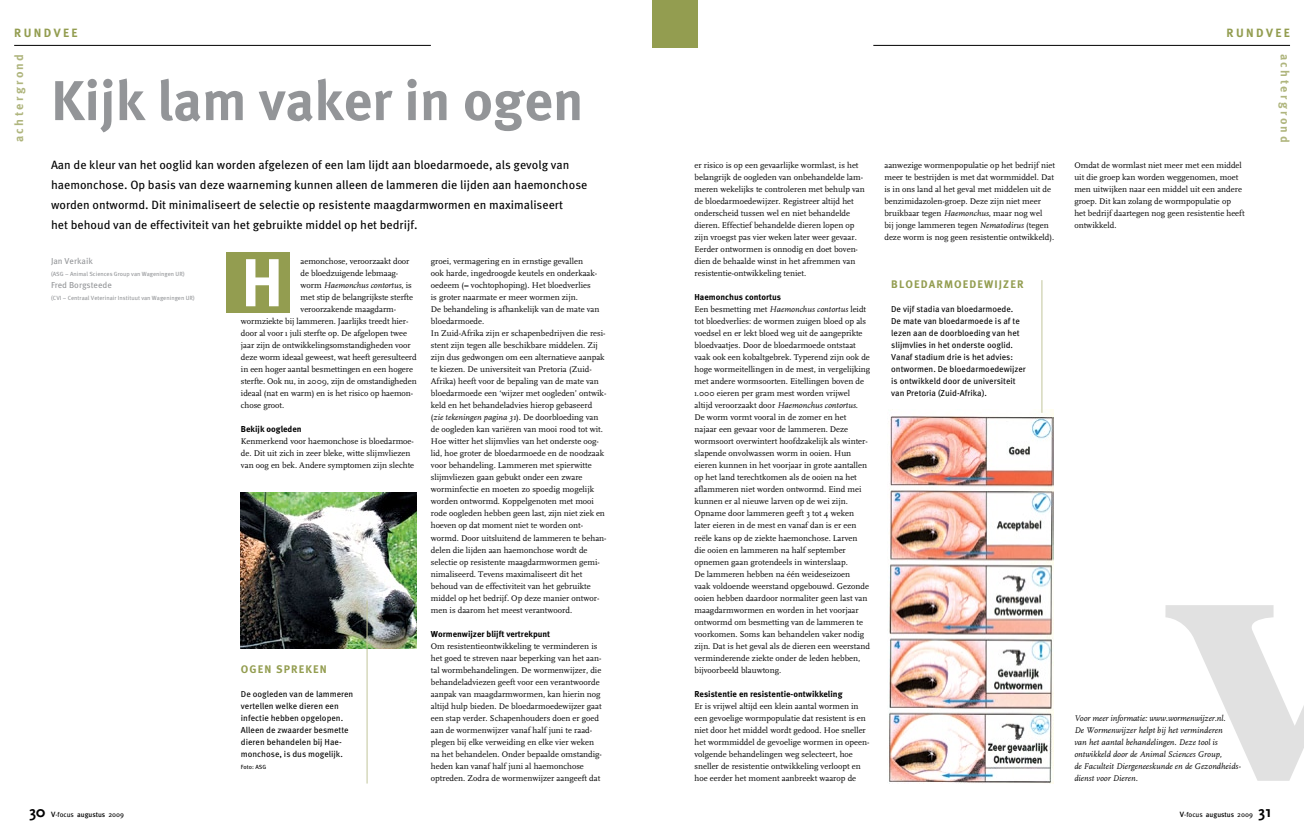
<style>
.page{position:relative;width:1304px;height:837px;background:#fff}
.page>*{position:absolute;margin:0;border:0;box-sizing:border-box;transform-origin:0 0}
.t1{font:700 67.7px "Meta OT";color:#fff}
.t2{font:700 56px "Meta OT";letter-spacing:-.005em;color:#939598}
.t3{font:700 16px "Scala Sans OT";color:#000}
.t4{font:12px/20px "Meta OT";color:#000}
.t5{font:700 12px "Meta OT";letter-spacing:.2em;color:#afb57d}
.t6{font:700 12px "Meta OT";letter-spacing:.2em;color:#939d50}
.t7{font:700 11px "Meta OT";letter-spacing:.1em;color:#939d50}
.t8{font:8.6px/12px "Scala OT";color:#000}
.t9{font:8.6px/12px "Meta OT";color:#000}
.t10{font:italic 8.6px/12px "Scala OT";color:#000}
.t11{font:700 8.6px "Meta OT";color:#000}
.t12{font:8.6px "Meta OT";color:#939598}
.t13{font:7px "Meta OT";color:#000}
.t14{font:6px "Meta OT";color:#939598}
.t15{font:6px "Meta OT";color:#000}
.s1{font-family:"Scala Sans OT";font-weight:700;font-size:16px}
.s2{font-weight:500;font-size:7.6px}
.s3{font-weight:500}
.s4{font-style:normal}
.s5{font-style:italic}
</style>
<div class="page">
<hr style="left:14px;top:45px;width:417px;height:1px;background:#000">
<hr style="left:873px;top:45px;width:417px;height:1px;background:#000">
<div style="left:652px;top:0;width:45px;height:48px;background:#939d50"></div>
<svg style="left:1165px;top:605px;width:139px;height:175px"></svg>
<img style="left:889px;top:409px;width:165px;height:374px">
<img style="left:241px;top:492px;width:176px;height:156px">
<hr style="left:367px;top:600px;width:1px;height:183px;background:#c2c59c">
<div style="left:227px;top:253px;width:63px;height:60px;background:#939d50"></div>
<hr style="left:1041px;top:280px;width:1px;height:132px;background:#c2c59c">
<h3 class="t6" style="left:14px;top:26px;width:65px">RUNDVEE</h3>
<h3 class="t5" style="left:11px;top:142px;width:90px;rotate:-90deg">achtergrond</h3>
<h2 class="t2" style="left:51px;top:65px;width:534px">Kijk lam vaker in ogen</h2>
<p class="t4" style="left:51px;top:154px;width:538px">Aan de kleur van het ooglid kan worden afgelezen of een lam lijdt aan bloedarmoede, als gevolg van haemonchose. Op basis van deze waarneming kunnen alleen de lammeren die lijden aan haemonchose worden ontwormd. Dit minimaliseert de selectie op resistente maagdarmwormen en maximaliseert<br>het behoud van de effectiviteit van het gebruikte middel op het bedrijf.</p>
<p class="t12" style="left:51px;top:256px;width:43px">Jan Verkaik</p>
<p class="t14" style="left:51px;top:270px;width:135px">(ASG – Animal Sciences Group van Wageningen UR)</p>
<p class="t12" style="left:51px;top:280px;width:62px">Fred Borgsteede</p>
<p class="t14" style="left:51px;top:294px;width:145px">(CVI – Centraal Veterinair Instituut van Wageningen UR)</p>
<p class="t13" style="left:29px;top:809px;width:96px"><span class="s1">30</span> <span class="s2">V</span>-focus <span class="s3">augustus</span> 2009</p>
<h1 class="t1" style="left:241px;top:240px;width:44px">H</h1>
<p class="t8" style="left:301px;top:255px;width:110px">aemonchose, veroorzaakt door</p>
<p class="t8" style="left:301px;top:267px;width:99px">de bloedzuigende lebmaag-</p>
<p class="t10" style="left:301px;top:279px;width:113px"><span class="s4">worm</span> Haemonchus contortus<span class="s4">, is</span></p>
<p class="t8" style="left:301px;top:291px;width:114px">met stip de belangrijkste sterfte</p>
<p class="t8" style="left:301px;top:303px;width:97px">veroorzakende maagdarm-</p>
<p class="t8" style="left:241px;top:315px;width:169px">wormziekte bij lammeren. Jaarlijks treedt hier-</p>
<p class="t8" style="left:241px;top:327px;width:168px">door al voor 1 juli sterfte op. De afgelopen twee</p>
<p class="t8" style="left:241px;top:339px;width:171px">jaar zijn de ontwikkelingsomstandigheden voor</p>
<p class="t8" style="left:241px;top:351px;width:177px">deze worm ideaal geweest, wat heeft geresulteerd</p>
<p class="t8" style="left:241px;top:363px;width:174px">in een hoger aantal besmettingen en een hogere</p>
<p class="t8" style="left:241px;top:375px;width:177px">sterfte. Ook nu, in 2009, zijn de omstandigheden</p>
<p class="t8" style="left:241px;top:387px;width:174px">ideaal (nat en warm) en is het risico op haemon-</p>
<p class="t8" style="left:241px;top:399px;width:45px">chose groot.</p>
<p class="t11" style="left:241px;top:424px;width:62px">Bekijk oogleden</p>
<p class="t8" style="left:241px;top:435px;width:175px">Kenmerkend voor haemonchose is bloedarmoe&shy;de. Dit uit zich in zeer bleke, witte slijmvliezen van oog en bek. Andere symptomen zijn slechte</p>
<p class="t7" style="left:241px;top:661px;width:87px">OGEN SPREKEN</p>
<p class="t9" style="left:241px;top:687px;width:114px">De oogleden van de lammeren vertellen welke dieren een infectie hebben opgelopen.<br>Alleen de zwaarder besmette dieren behandelen bij Hae&shy;monchose, is dus mogelijk.</p>
<p class="t15" style="left:241px;top:762px;width:27px">Foto: ASG</p>
<p class="t8" style="left:431px;top:255px;width:177px">groei, vermagering en in ernstige gevallen<br>ook harde, ingedroogde keutels en onderkaak&shy;oedeem (= vochtophoping). Het bloedverlies<br>is groter naarmate er meer wormen zijn.<br>De behandeling is afhankelijk van de mate van bloedarmoede.<br>In Zuid-Afrika zijn er schapenbedrijven die resi&shy;stent zijn tegen alle beschikbare middelen. Zij zijn dus gedwongen om een alternatieve aanpak te kiezen. De universiteit van Pretoria (Zuid-Afrika) heeft voor de bepaling van de mate van bloedarmoede een ‘wijzer met oogleden’ ontwik&shy;keld en het behandeladvies hierop gebaseerd (<span class="s5">zie tekeningen pagina 31</span>). De doorbloeding van de oogleden kan variëren van mooi rood tot wit.<br>Hoe witter het slijmvlies van het onderste oog&shy;lid, hoe groter de bloedarmoede en de noodzaak voor behandeling. Lammeren met spierwitte slijmvliezen gaan gebukt onder een zware worminfectie en moeten zo spoedig mogelijk worden ontwormd. Koppelgenoten met mooi rode oogleden hebben geen last, zijn niet ziek en hoeven op dat moment niet te worden ont&shy;wormd. Door uitsluitend de lammeren te behan&shy;delen die lijden aan haemonchose wordt de selectie op resistente maagdarmwormen gemi&shy;nimaliseerd. Tevens maximaliseert dit het behoud van de effectiviteit van het gebruikte middel op het bedrijf. Op deze manier ontwor&shy;men is daarom het meest verantwoord.</p>
<p class="t11" style="left:431px;top:628px;width:121px">Wormenwijzer blijft vertrekpunt</p>
<p class="t8" style="left:431px;top:639px;width:173px">Om resistentieontwikkeling te verminderen is het goed te streven naar beperking van het aan&shy;tal wormbehandelingen. De wormenwijzer, die behandeladviezen geeft voor een verantwoorde aanpak van maagdarmwormen, kan hierin nog altijd hulp bieden. De bloedarmoedewijzer gaat een stap verder. Schapenhouders doen er goed aan de wormenwijzer vanaf half juni te raad&shy;plegen bij elke verweiding en elke vier weken na het behandelen. Onder bepaalde omstandig&shy;heden kan vanaf half juni al haemonchose optreden. Zodra de wormenwijzer aangeeft dat</p>
<p class="t8" style="left:694px;top:159px;width:172px">er risico is op een gevaarlijke wormlast, is het belangrijk de oogleden van onbehandelde lam&shy;meren wekelijks te controleren met behulp van de bloedarmoedewijzer. Registreer altijd het onderscheid tussen wel en niet behandelde dieren. Effectief behandelde dieren lopen op zijn vroegst pas vier weken later weer gevaar.<br>Eerder ontwormen is onnodig en doet boven&shy;dien de behaalde winst in het afremmen van resistentie-ontwikkeling teniet.</p>
<p class="t11" style="left:694px;top:292px;width:88px">Haemonchus contortus</p>
<p class="t8" style="left:694px;top:303px;width:177px">Een besmetting met <span class="s5">Haemonchus contortus</span> leidt tot bloedverlies: de wormen zuigen bloed op als voedsel en er lekt bloed weg uit de aangeprikte bloedvaatjes. Door de bloedarmoede ontstaat vaak ook een kobaltgebrek. Typerend zijn ook de hoge wormeitellingen in de mest, in vergelijking met andere wormsoorten. Eitellingen boven de 1.000 eieren per gram mest worden vrijwel altijd veroorzaakt door <span class="s5">Haemonchus contortus</span>.<br>De worm vormt vooral in de zomer en het najaar een gevaar voor de lammeren. Deze wormsoort overwintert hoofdzakelijk als winter&shy;slapende onvolwassen worm in ooien. Hun eieren kunnen in het voorjaar in grote aantallen op het land terechtkomen als de ooien na het aflammeren niet worden ontwormd. Eind mei kunnen er al nieuwe larven op de wei zijn.<br>Opname door lammeren geeft 3 tot 4 weken later eieren in de mest en vanaf dan is er een reële kans op de ziekte haemonchose. Larven die ooien en lammeren na half september op-nemen gaan grotendeels in winterslaap.<br>De lammeren hebben na één weideseizoen<br>vaak voldoende weerstand opgebouwd. Gezonde ooien hebben daardoor normaliter geen last van maagdarmwormen en worden in het voorjaar ontwormd om besmetting van de lammeren te voorkomen. Soms kan behandelen vaker nodig zijn. Dat is het geval als de dieren een weerstand verminderende ziekte onder de leden hebben, bijvoorbeeld blauwtong.</p>
<p class="t11" style="left:694px;top:688px;width:150px">Resistentie en resistentie-ontwikkeling</p>
<p class="t8" style="left:694px;top:699px;width:176px">Er is vrijwel altijd een klein aantal wormen in een gevoelige wormpopulatie dat resistent is en niet door het middel wordt gedood. Hoe sneller het wormmiddel de gevoelige wormen in opeen&shy;volgende behandelingen weg selecteert, hoe sneller de resistentie ontwikkeling verloopt en hoe eerder het moment aanbreekt waarop de</p>
<h3 class="t6" style="left:1227px;top:26px;width:65px">RUNDVEE</h3>
<h3 class="t5" style="left:1293px;top:54px;width:90px;rotate:90deg">achtergrond</h3>
<p class="t8" style="left:884px;top:159px;width:172px">aanwezige wormenpopulatie op het bedrijf niet meer te bestrijden is met dat wormmiddel. Dat is in ons land al het geval met middelen uit de benzimidazolen-groep. Deze zijn niet meer bruikbaar tegen <span class="s5">Haemonchus</span>, maar nog wel<br>bij jonge lammeren tegen <span class="s5">Nematodirus</span> (tegen deze worm is nog geen resistentie ontwikkeld).</p>
<p class="t8" style="left:1074px;top:159px;width:172px">Omdat de wormlast niet meer met een middel uit die groep kan worden weggenomen, moet men uitwijken naar een middel uit een andere groep. Dit kan zolang de wormpopulatie op<br>het bedrijf daartegen nog geen resistentie heeft ontwikkeld.</p>
<p class="t7" style="left:891px;top:277px;width:23px">Bloed</p>
<p class="t7" style="left:929px;top:277px;width:34px">armoede</p>
<p class="t7" style="left:984px;top:277px;width:34px">wijzer</p>
<p class="t9" style="left:891px;top:303px;width:136px">De vijf stadia van bloedarmoede.<br>De mate van bloedarmoede is af te lezen aan de doorbloeding van het slijmvlies in het onderste ooglid.<br>Vanaf stadium drie is het advies: ontwormen. De bloed-armoedewijzer is ontwikkeld door de universiteit van Pretoria (Zuid-Afrika).</p>
<p class="t10" style="left:1074px;top:711px;width:168px">Voor meer informatie: www.wormenwijzer.nl.<br>De Wormenwijzer helpt bij het verminderen<br>van het aantal behandelingen. Deze tool is ontwikkeld door de Animal Sciences Group,<br>de Faculteit Diergeneeskunde en de Gezondheids&shy;dienst voor Dieren.</p>
<p class="t13" style="left:1180px;top:809px;width:75px"><span class="s2">V</span>-focus <span class="s3">augustus</span> 2009</p>
<h3 class="t3" style="left:1259px;top:802px;width:15px">31</h3>
</div>
